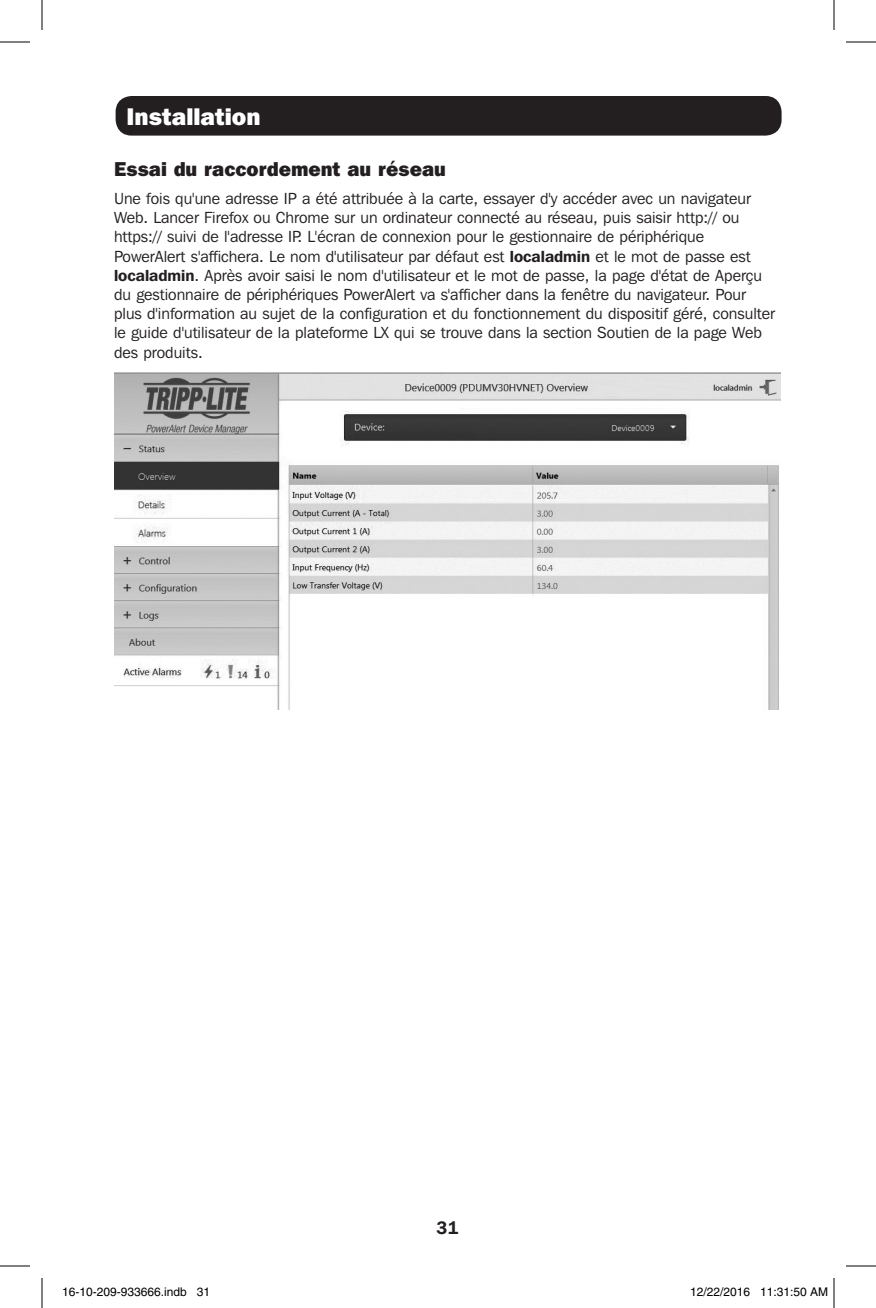
<style>
.page{position:relative;width:876px;height:1308px;background:#fff}
.page>*{position:absolute;margin:0;border:0;box-sizing:border-box;transform-origin:0 0}
.t1{font:800 24px "Franklin Gothic IT Cby BT";color:#fff}
.t2{font:800 20px "Franklin Gothic IT Cby BT";color:#231f20}
.t3{font:600 18px "Franklin Gothic IT Cby BT";color:#231f20}
.t4{font:16px/19.2px "Franklin Gothic IT Cby BT";color:#231f20}
.t5{font:12px "Helvetica";color:#000}
.s1{font-weight:600}
</style>
<div class="page">
<div style="left:116px;top:96px;width:666px;height:40px;background:#231f20;border-radius:16px"></div>
<img style="left:114px;top:373px;width:666px;height:336px">
<hr style="left:0;top:42px;width:30px;height:1px;background:#000">
<hr style="left:846px;top:42px;width:30px;height:1px;background:#000">
<hr style="left:0;top:1266px;width:30px;height:1px;background:#000">
<hr style="left:846px;top:1266px;width:30px;height:1px;background:#000">
<hr style="left:42px;top:0;width:1px;height:30px;background:#000">
<hr style="left:42px;top:1278px;width:1px;height:30px;background:#000">
<hr style="left:834px;top:0;width:1px;height:30px;background:#000">
<hr style="left:834px;top:1278px;width:1px;height:30px;background:#000">
<div style="left:87px;top:1288px;width:5px;height:8px;border:1px solid #fff;border-radius:50%"></div>
<div style="left:86px;top:1287px;width:7px;height:10px;border:1px solid #fff;border-radius:50%"></div>
<div style="left:731px;top:1288px;width:5px;height:8px;border:1px solid #fff;border-radius:50%"></div>
<div style="left:730px;top:1287px;width:7px;height:10px;border:1px solid #fff;border-radius:50%"></div>
<div style="left:801px;top:1288px;width:5px;height:8px;border:1px solid #fff;border-radius:50%"></div>
<div style="left:800px;top:1287px;width:7px;height:10px;border:1px solid #fff;border-radius:50%"></div>
<p class="t1" style="left:127px;top:102px;width:135px">Installation</p>
<p class="t2" style="left:114px;top:156px;width:333px">Essai du raccordement au réseau</p>
<p class="t4" style="left:114px;top:189px;width:663px">Une fois qu'une adresse IP a été attribuée à la carte, essayer d'y accéder avec un navigateur Web. Lancer Firefox ou Chrome sur un ordinateur connecté au réseau, puis saisir http:// ou https:// suivi de l'adresse IP. L'écran de connexion pour le gestionnaire de périphérique PowerAlert s'affichera. Le nom d'utilisateur par défaut est <span class="s1">localadmin</span> et le mot de passe est <span class="s1">localadmin</span>. Après avoir saisi le nom d'utilisateur et le mot de passe, la page d'état de Aperçu du gestionnaire de périphériques PowerAlert va s'afficher dans la fenêtre du navigateur. Pour plus d'information au sujet de la configuration et du fonctionnement du dispositif géré, consulter le guide d'utilisateur de la plateforme LX qui se trouve dans la section Soutien de la page Web des produits.</p>
<p class="t3" style="left:436px;top:1217px;width:23px">31</p>
<p class="t5" style="left:62px;top:1285px;width:150px">16-10-209-933666.indb 31</p>
<p class="t5" style="left:690px;top:1285px;width:140px">12/22/2016 11:31:50 AM</p>
</div>
